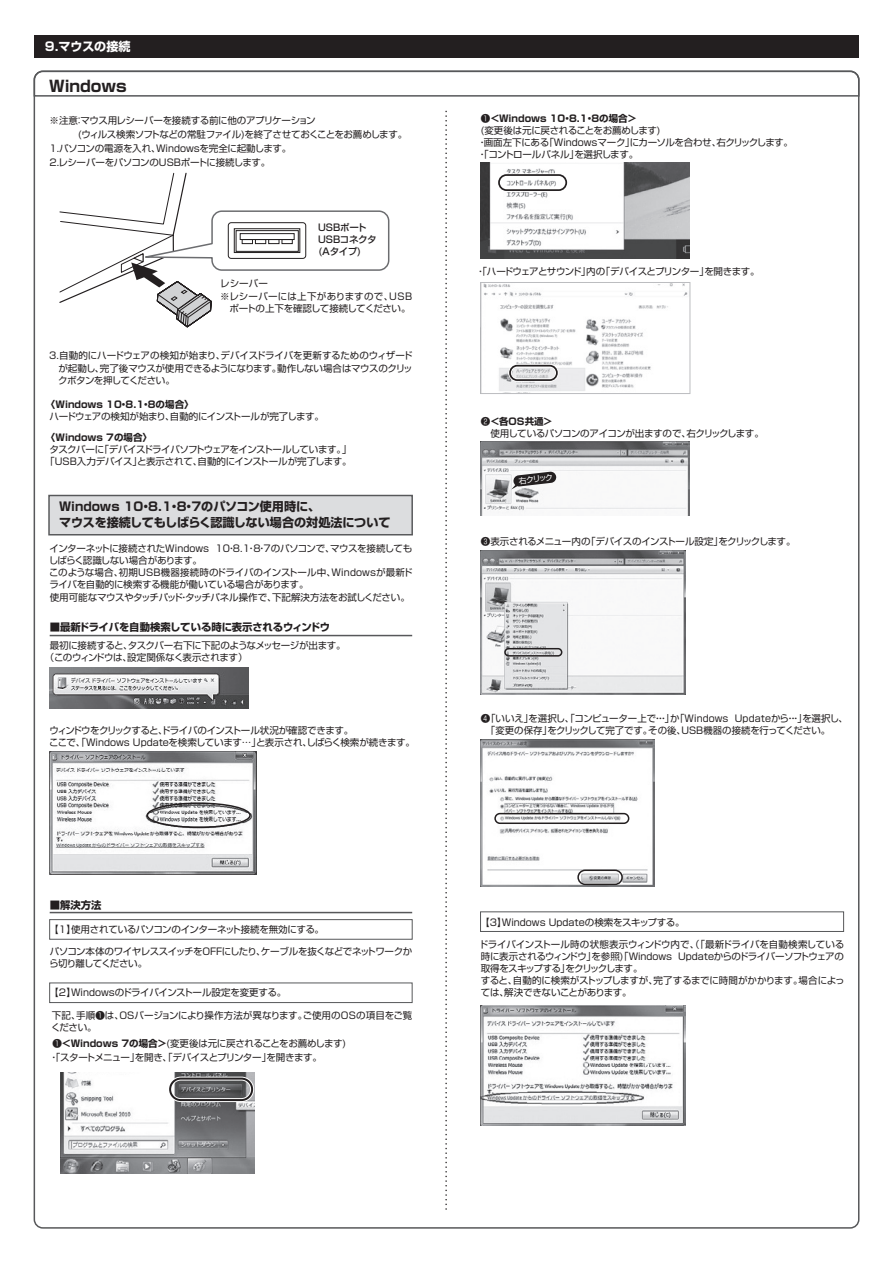
<style>
.page{position:relative;width:893px;height:1263px;background:#fff}
.page>*{position:absolute;margin:0;border:0;box-sizing:border-box;transform-origin:0 0}
.t1{font:700 15.6px "Shin Go Pro";color:#231f20}
.t2{font:700 12.15px/15.6px "Shin Go Pro";color:#231f20}
.t3{font:700 12.15px "Shin Go Pro";letter-spacing:-.015em;color:#fff}
.t4{font:700 10.35px "Shin Go Pro";letter-spacing:-.015em;color:#231f20}
.t5{font:9.45px/12.1px "Shin Go Pro";letter-spacing:-.035em;color:#231f20}
.t6{font:9.45px/12.1px "Shin Go Pro";color:#231f20}
.t7{font:700 9.45px "Shin Go Pro";color:#231f20}
.t8{font:9.45px/12.1px "Shin Go Pro";letter-spacing:.005em;color:#231f20}
.t9{font:9.45px/12.1px "Shin Go Pro";letter-spacing:-.005em;color:#231f20;text-align:right}
.t10{font:9.45px "Shin Go Pro";letter-spacing:-.055em;color:#231f20}
.t11{font:9.45px "Shin Go Pro";letter-spacing:-.06em;color:#231f20}
.t12{font:500 9.45px/12.1px "Shin Go Pro";letter-spacing:-.03em;color:#231f20}
.t13{font:7.8px "Shin Go Pro";color:#fff}
.s1{font-weight:700}
.s2{font-weight:400}
</style>
<div class="page">
<svg style="left:33px;top:70px;width:827px;height:27px"></svg>
<img style="left:50px;top:668px;width:198px;height:40px">
<img style="left:50px;top:751px;width:207px;height:123px">
<div style="left:147px;top:802px;width:104px;height:26px;border:2px solid #231f20;border-radius:50%"></div>
<img style="left:61px;top:1073px;width:193px;height:101px">
<div style="left:168px;top:1076px;width:86px;height:26px;border:4px solid #fff;border-radius:11px"></div>
<div style="left:169px;top:1077px;width:84px;height:24px;border:2px solid #231f20;border-radius:11px"></div>
<img style="left:481px;top:1005px;width:204px;height:121px">
<img style="left:481px;top:739px;width:174px;height:148px">
<div style="left:494px;top:813px;width:135px;height:11px;border:2px solid #231f20;border-radius:5px"></div>
<div style="left:577px;top:869px;width:46px;height:16px;border:2px solid #231f20;border-radius:7px"></div>
<img style="left:481px;top:551px;width:204px;height:143px">
<div style="left:504px;top:648px;width:58px;height:9px;border:2px solid #231f20;border-radius:4px"></div>
<img style="left:483px;top:284px;width:205px;height:107px">
<div style="left:508px;top:364px;width:51px;height:18px;border:3px solid #fff;border-radius:7px"></div>
<div style="left:509px;top:365px;width:49px;height:16px;border:2px solid #231f20;border-radius:7px"></div>
<div style="left:481px;top:282px;width:209px;height:112px;border:1px solid #bcbdc0"></div>
<img style="left:480px;top:163px;width:210px;height:95px">
<div style="left:497px;top:173px;width:71px;height:19px;border:3px solid #fff;border-radius:8px"></div>
<div style="left:498px;top:174px;width:69px;height:17px;border:2px solid #231f20;border-radius:8px"></div>
<img style="left:481px;top:442px;width:209px;height:74px">
<svg style="left:511px;top:471px;width:45px;height:18px"></svg>
<div style="left:34px;top:35px;width:825px;height:22px;background:#231f20"></div>
<div style="left:48px;top:495px;width:365px;height:40px;background:#dcdddf;border:1px solid #57585a"></div>
<div style="left:49px;top:919px;width:364px;height:21px;border:1px solid #57585a"></div>
<div style="left:49px;top:982px;width:363px;height:21px;border:1px solid #57585a"></div>
<div style="left:480px;top:911px;width:364px;height:21px;border:1px solid #57585a"></div>
<svg style="left:59px;top:172px;width:331px;height:156px"></svg>
<div style="left:228px;top:222px;width:78px;height:37px;border:1px solid #231f20;border-radius:3px"></div>
<div style="left:234px;top:228px;width:66px;height:25px;border:1px solid #231f20"></div>
<div style="left:236px;top:230px;width:63px;height:22px;border:1px solid #231f20"></div>
<div style="left:240px;top:233px;width:55px;height:7px;border:1px solid #231f20"></div>
<div style="left:282px;top:239px;width:11px;height:5px;border:1px solid #231f20"></div>
<div style="left:268px;top:239px;width:11px;height:5px;border:1px solid #231f20"></div>
<div style="left:255px;top:239px;width:11px;height:5px;border:1px solid #231f20"></div>
<div style="left:242px;top:239px;width:11px;height:5px;border:1px solid #231f20"></div>
<hr style="left:50px;top:635px;width:362px;height:1px;background:#57585a">
<hr style="left:50px;top:912px;width:362px;height:1px;background:#57585a">
<svg style="left:445px;top:111px;width:2px;height:1099px"></svg>
<p class="t3" style="left:45px;top:37px;width:87px">9.マウスの接続</p>
<h1 class="t1" style="left:49px;top:73px;width:79px">Windows</h1>
<p class="t5" style="left:50px;top:113px;width:359px;line-height:13.8px">※注意：マウス用レシーバーを接続する前に他のアプリケーション<br>　　　(ウィルス検索ソフトなどの常駐ファイル)を終了させておくことをお薦めします。1.パソコンの電源を入れ、Windowsを完全に起動します。<br>2.レシーバーをパソコンのUSBポートに接続します。</p>
<p class="t5" style="left:220px;top:277px;width:49px">レシーバー</p>
<p class="t12" style="left:318px;top:220px;width:60px">USBポート<br>USBコネクタ(Aタイプ)</p>
<p class="t9" style="left:220px;top:289px;width:193px">※レシーバーには上下がありますので、USBポートの上下を確認して接続してください。</p>
<p class="t5" style="left:58px;top:349px;width:356px;text-align:justify;text-indent:-9px">3.自動的にハードウェアの検知が始まり、デバイスドライバを更新するためのウィザードが起動し、完了後マウスが使用できるようになります。動作しない場合はマウスのクリックボタンを押してください。</p>
<p class="t7" style="left:46px;top:397px;width:149px">〈Windows 10・8.1・8の場合〉</p>
<p class="t5" style="left:50px;top:409px;width:276px">ハードウェアの検知が始まり、自動的にインストールが完了します。</p>
<p class="t7" style="left:46px;top:430px;width:108px">〈Windows 7の場合〉</p>
<p class="t5" style="left:45px;top:442px;width:308px;text-align:center">タスクバーに「デバイスドライバソフトウェアをインストールしています。」「USB入力デバイス」と表示されて、自動的にインストールが完了します。</p>
<p class="t2" style="left:59px;top:498px;width:333px">Windows 10・8.1・8・7のパソコン使用時に、<br>マウスを接続してもしばらく認識しない場合の対処法について</p>
<p class="t5" style="left:49px;top:541px;width:365px">インターネットに接続されたWindows 10・8.1・8・7のパソコンで、マウスを接続してもしばらく認識しない場合があります。<br>このような場合、初期USB機器接続時のドライバのインストール中、Windowsが最新ドライバを自動的に検索する機能が働いている場合があります。<br>使用可能なマウスやタッチパッド・タッチパネル操作で、下記解決方法をお試しください。</p>
<p class="t4" style="left:50px;top:618px;width:282px">■最新ドライバを自動検索している時に表示されるウィンドウ</p>
<p class="t5" style="left:45px;top:638px;width:302px;text-indent:5px">最初に接続すると、タスクバー右下に下記のようなメッセージが出ます。（このウィンドウは、設定関係なく表示されます）</p>
<p class="t5" style="left:49px;top:723px;width:367px">ウィンドウをクリックすると、ドライバのインストール状況が確認できます。<br>ここで、「Windows Updateを検索しています…」と表示され、しばらく検索が続きます。</p>
<p class="t4" style="left:50px;top:896px;width:53px">■解決方法</p>
<p class="t5" style="left:49px;top:922px;width:276px">【1】使用されているパソコンのインターネット接続を無効にする。</p>
<p class="t5" style="left:49px;top:944px;width:365px">パソコン本体のワイヤレススイッチをOFFにしたり、ケーブルを抜くなどでネットワークから切り離してください。</p>
<p class="t5" style="left:49px;top:986px;width:238px">【2】Windowsのドライバインストール設定を変更する。</p>
<p class="t8" style="left:51px;top:1008px;width:363px">下記、手順❶は、OSバージョンにより操作方法が異なります。ご使用のOSの項目をご覧ください。</p>
<p class="t5" style="left:49px;top:1036px;width:299px;line-height:13.8px;text-indent:3px">❶<span class="s1">＜Windows 7の場合＞</span>(変更後は元に戻されることをお薦めします)・「スタートメニュー」を開き、「デバイスとプリンター」を開きます。</p>
<p class="t7" style="left:481px;top:111px;width:157px"><span class="s2">❶</span>＜Windows 10・8.1・8の場合＞</p>
<p class="t5" style="left:481px;top:123px;width:181px">(変更後は元に戻されることをお薦めします)</p>
<p class="t5" style="left:477px;top:135px;width:317px">・画面左下にある「Windowsマーク」にカーソルを合わせ、右クリックします。</p>
<p class="t5" style="left:477px;top:148px;width:162px">・「コントロールパネル」を選択します。</p>
<p class="t11" style="left:476px;top:264px;width:286px">・「ハードウェアとサウンド」内の「デバイスとプリンター」を開きます。</p>
<p class="t5" style="left:481px;top:414px;width:284px">❷<span class="s1">＜各OS共通＞<br></span>　使用しているパソコンのアイコンが出ますので、右クリックします。</p>
<p class="t13" style="left:518px;top:474px;width:36px;rotate:-7deg">右クリック</p>
<p class="t10" style="left:481px;top:533px;width:316px">❸表示されるメニュー内の「デバイスのインストール設定」をクリックします。</p>
<p class="t6" style="left:486px;top:711px;width:364px;text-indent:-5px">❹「いいえ」を選択し、「コンピューター上で・・・」か「Windows Updateから・・・」を選択し、「変更の保存」をクリックして完了です。その後、USB機器の接続を行ってください。</p>
<p class="t6" style="left:480px;top:915px;width:206px">【3】Windows Updateの検索をスキップする。</p>
<p class="t5" style="left:479px;top:937px;width:367px">ドライバインストール時の状態表示ウィンドウ内で、（「最新ドライバを自動検索している時に表示されるウィンドウ」を参照)「Windows Updateからのドライバーソフトウェアの取得をスキップする」をクリックします。<br>すると、自動的に検索がストップしますが、完了するまでに時間がかかります。場合によっては、解決できないことがあります。</p>
</div>
